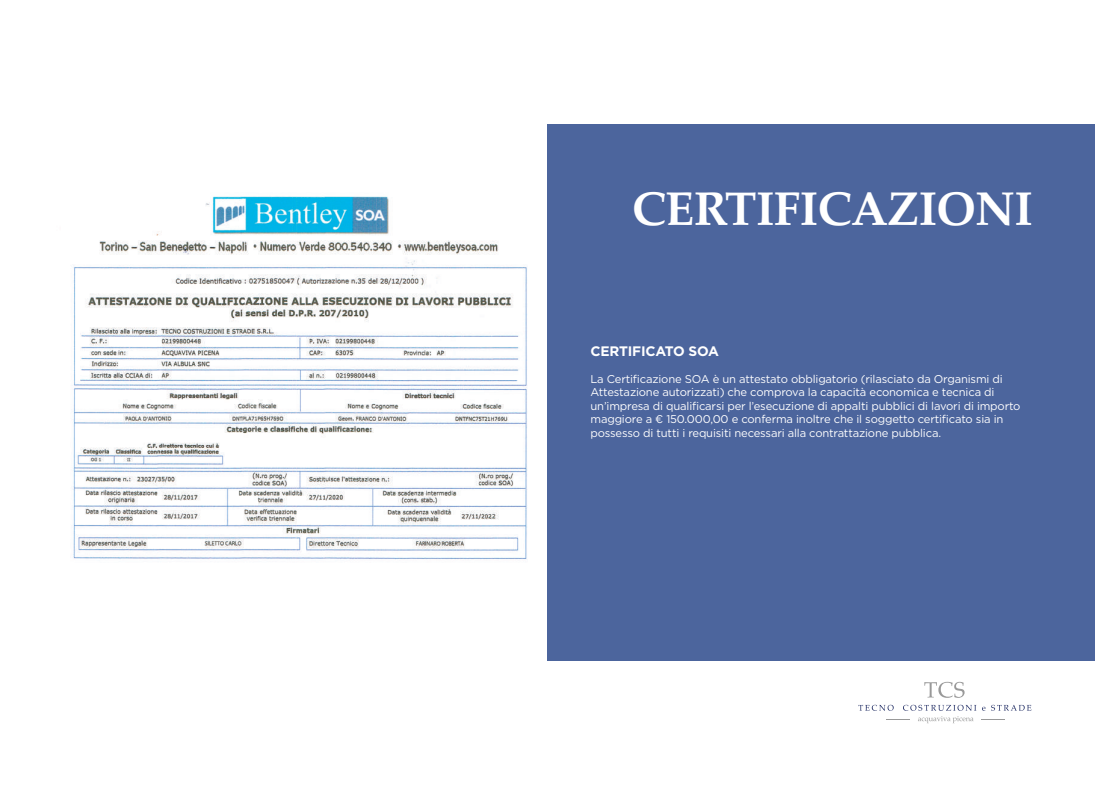
<style>
.page{position:relative;width:1095px;height:787px;background:#fff}
.page>*{position:absolute;margin:0;border:0;box-sizing:border-box;transform-origin:0 0}
.t1{font:47.62px "font 000000002 b 135 f 87";letter-spacing:-.015em;color:#fff}
.t2{font:700 13.75px "Gotham";letter-spacing:-.015em;color:#fff}
.t3{font:11.25px/13.5px "Gotham";letter-spacing:-.015em;color:#fff}
</style>
<div class="page">
<img style="left:73px;top:196px;width:454px;height:364px">
<div style="left:548px;top:124px;width:547px;height:536px;background:#4c659d"></div>
<svg style="left:924px;top:682px;width:40px;height:16px"></svg>
<svg style="left:858px;top:704px;width:36px;height:6px"></svg>
<svg style="left:903px;top:704px;width:73px;height:6px"></svg>
<svg style="left:991px;top:704px;width:40px;height:6px"></svg>
<svg style="left:918px;top:716px;width:55px;height:7px"></svg>
<svg style="left:886px;top:719px;width:23px;height:1px"></svg>
<svg style="left:981px;top:719px;width:24px;height:1px"></svg>
<h1 class="t1" style="left:632px;top:185px;width:403px">CERTIFICAZIONI</h1>
<p class="t2" style="left:590px;top:342px;width:130px">CERTIFICATO SOA</p>
<p class="t3" style="left:590px;top:372px;width:432px">La Certificazione SOA è un attestato obbligatorio (rilasciato da Organismi di Attestazione autorizzati) che comprova la capacità economica e tecnica di un’impresa di qualificarsi per l’esecuzione di appalti pubblici di lavori di importo maggiore a € 150.000,00 e conferma inoltre che il soggetto certificato sia in possesso di tutti i requisiti necessari alla contrattazione pubblica.</p>
</div>
